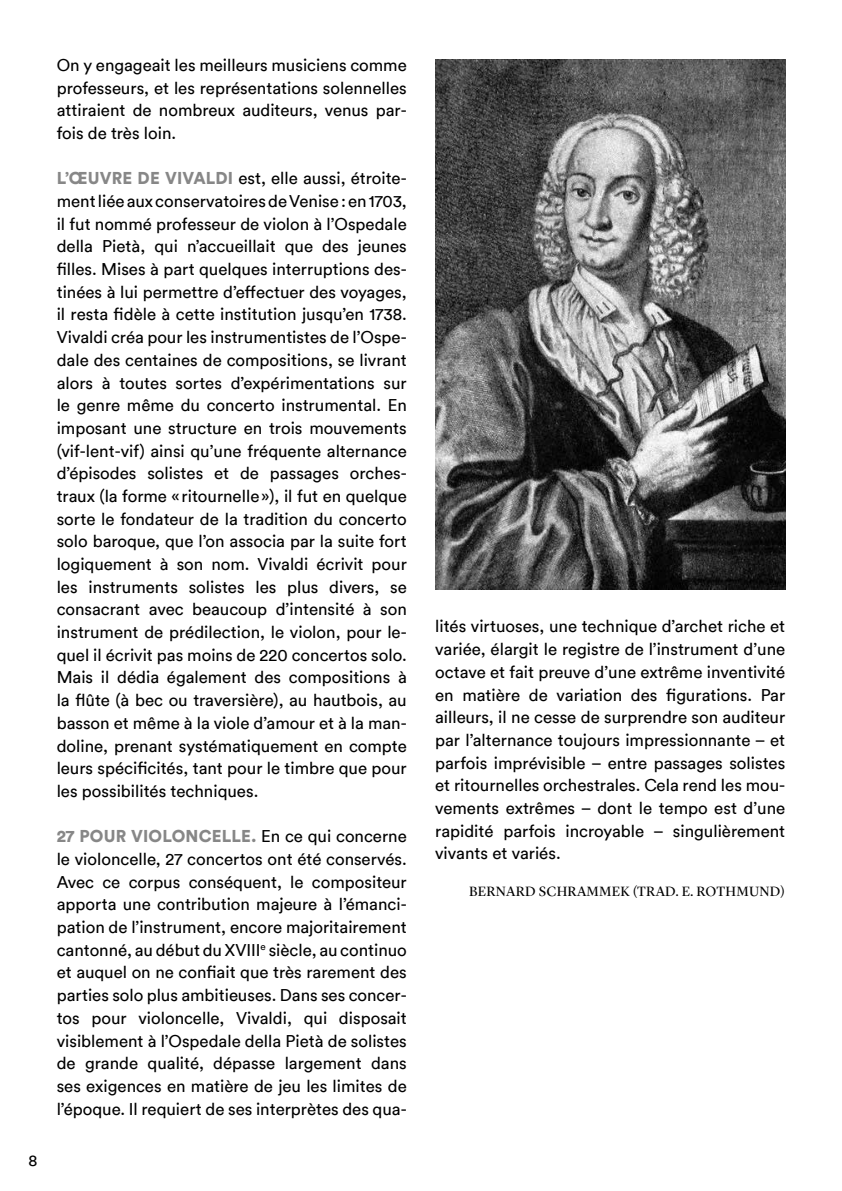
<style>
.page{position:relative;width:842px;height:1191px;background:#fff}
.page>*{position:absolute;margin:0;border:0;box-sizing:border-box;transform-origin:0 0}
.t1{font:17px/22.6px "Circular";color:#000;text-align:justify}
.t2{font:900 17px "Circular Std";letter-spacing:.01em;color:#878787}
.t3{font:16px "Circular";color:#000}
.t4{font:14px "Lyon Display";letter-spacing:.02em;color:#000}
.s1{font-family:"Circular Std";font-weight:900;color:#878787}
.s2{font-family:"Circular";font-weight:400;color:#000}
</style>
<div class="page">
<img style="left:435px;top:60px;width:350px;height:530px">
<p class="t3" style="left:28px;top:1149px;width:10px">8</p>
<p class="t1" style="left:57px;top:53px;width:352px">On y engageait les meilleurs musiciens comme professeurs, et les représentations solennelles attiraient de nombreux auditeurs, venus par&shy;fois de très loin.</p>
<p class="t1" style="left:57px;top:166px;width:352px"><span class="s1">L’ŒUVRE DE VIVALDI</span> est, elle aussi, étroite&shy;ment liée aux conservatoires de Venise : en 1703, il fut nommé professeur de violon à l’Ospedale della Pietà, qui n’accueillait que des jeunes filles. Mises à part quelques interruptions des&shy;tinées à lui permettre d’effectuer des voyages, il resta fidèle à cette institution jusqu’en 1738.<br>Vivaldi créa pour les instrumentistes de l’Ospe&shy;dale des centaines de compositions, se livrant alors à toutes sortes d’expérimentations sur le genre même du concerto instrumental. En imposant une structure en trois mouvements (vif-lent-vif) ainsi qu’une fréquente alternance d’épisodes solistes et de passages orches&shy;traux (la forme « ritournelle»), il fut en quelque sorte le fondateur de la tradition du concerto solo baroque, que l’on associa par la suite fort logiquement à son nom. Vivaldi écrivit pour les instruments solistes les plus divers, se consacrant avec beaucoup d’intensité à son instrument de prédilection, le violon, pour le&shy;quel il écrivit pas moins de 220 concertos solo.<br>Mais il dédia également des compositions à la flûte (à bec ou traversière), au hautbois, au basson et même à la viole d’amour et à la man&shy;doline, prenant systématiquement en compte leurs spécificités, tant pour le timbre que pour les possibilités techniques.</p>
<p class="t2" style="left:57px;top:825px;width:352px">27 POUR VIOLONCELLE. <span class="s2">En ce qui concerne</span></p>
<p class="t1" style="left:57px;top:847px;width:352px">le violoncelle, 27 concertos ont été conservés.<br>Avec ce corpus conséquent, le compositeur apporta une contribution majeure à l’émanci&shy;pation de l’instrument, encore majoritairement cantonné, au début du XVIII<sup>e</sup> siècle, au continuo et auquel on ne confiait que très rarement des parties solo plus ambitieuses. Dans ses concer&shy;tos pour violoncelle, Vivaldi, qui disposait visiblement à l’Ospedale della Pietà de solistes de grande qualité, dépasse largement dans ses exigences en matière de jeu les limites de l’époque. Il requiert de ses interprètes des qua-</p>
<p class="t1" style="left:435px;top:614px;width:352px">lités virtuoses, une technique d’archet riche et variée, élargit le registre de l’instrument d’une octave et fait preuve d’une extrême inventivité en matière de variation des figurations. Par ailleurs, il ne cesse de surprendre son auditeur par l’alternance toujours impressionnante – et parfois imprévisible – entre passages solistes et ritournelles orchestrales. Cela rend les mou&shy;vements extrêmes – dont le tempo est d’une rapidité parfois incroyable – singulièrement vivants et variés.</p>
<p class="t4" style="left:469px;top:881px;width:318px">BERNARD SCHRAMMEK (TRAD. E. ROTHMUND)</p>
</div>
